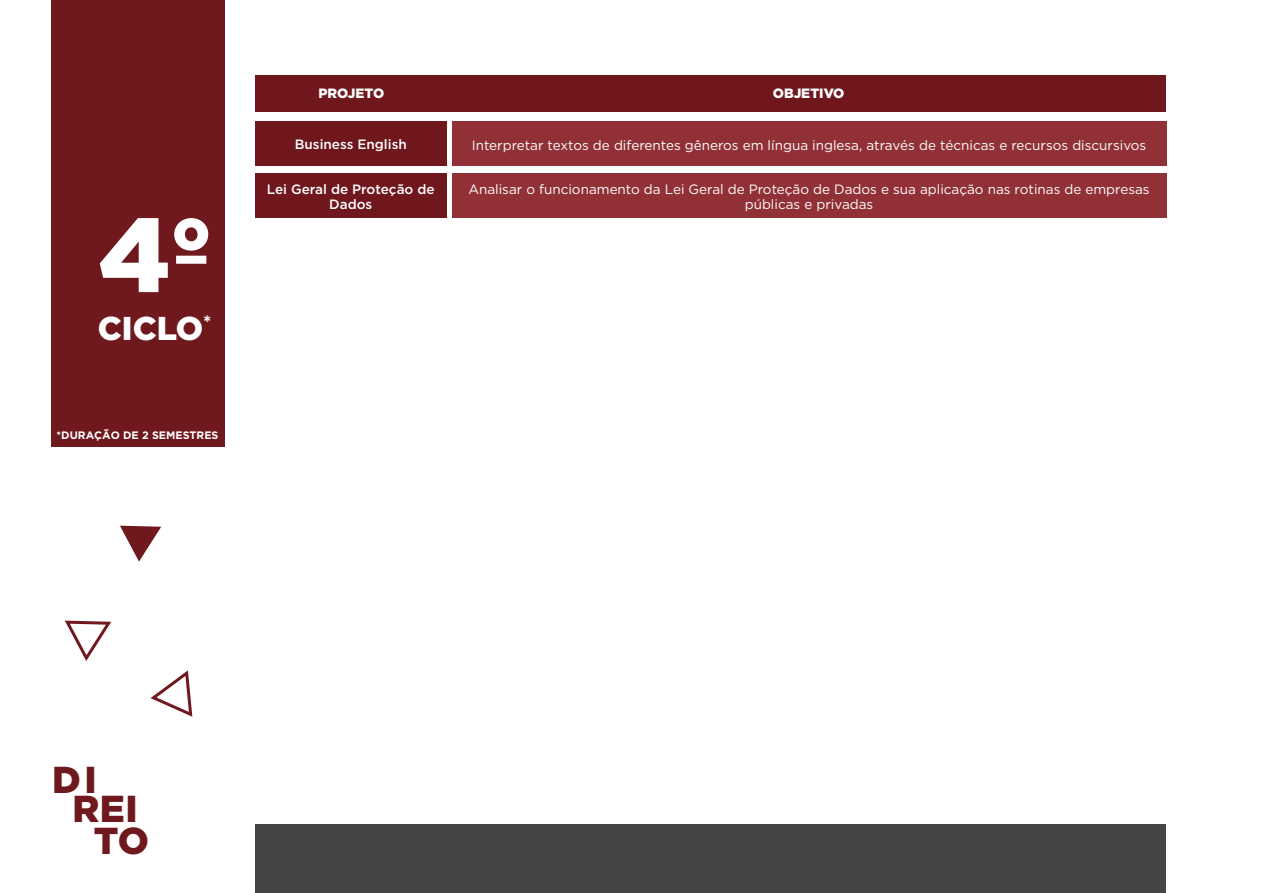
<style>
.page{position:relative;width:1263px;height:893px;background:#fff}
.page>*{position:absolute;margin:0;border:0;box-sizing:border-box;transform-origin:0 0}
.t1{font:900 105px "Gotham HTF";color:#fff}
.t2{font:900 37.5px "Gotham";letter-spacing:.01em;color:#6f181d}
.t3{font:900 33px "Gotham HTF";color:#fff}
.t4{font:13.5px/15px "Gotham HTF";color:#fff;text-align:center}
.t5{font:500 13.5px/15px "Gotham HTF";color:#fff;text-align:center}
.t6{font:900 13.5px "Gotham";color:#fff}
.t7{font:700 10.8px "Gotham";color:#fff}
</style>
<div class="page">
<div style="left:51px;top:0;width:173px;height:446px;background:#6f181d"></div>
<div style="left:255px;top:825px;width:910px;height:68px;background:#464545"></div>
<svg style="left:64px;top:620px;width:48px;height:41px"></svg>
<svg style="left:120px;top:526px;width:41px;height:36px"></svg>
<svg style="left:150px;top:670px;width:43px;height:47px"></svg>
<div style="left:255px;top:122px;width:191px;height:44px;background:#6f171d"></div>
<div style="left:452px;top:122px;width:714px;height:44px;background:#913137"></div>
<div style="left:255px;top:173px;width:191px;height:45px;background:#6f171d"></div>
<div style="left:452px;top:173px;width:714px;height:45px;background:#913137"></div>
<div style="left:255px;top:75px;width:910px;height:36px;background:#6f171d"></div>
<h1 class="t1" style="left:98px;top:194px;width:115px">4º</h1>
<h3 class="t3" style="left:98px;top:309px;width:115px">CICLO<sup>*</sup></h3>
<p class="t7" style="left:57px;top:429px;width:163px">*DURAÇÃO DE 2 SEMESTRES</p>
<p class="t6" style="left:318px;top:84px;width:67px">PROJETO</p>
<p class="t6" style="left:773px;top:84px;width:73px">OBJETIVO</p>
<p class="t5" style="left:295px;top:137px;width:113px">Business English</p>
<p class="t4" style="left:472px;top:137px;width:676px">Interpretar textos de diferentes gêneros em língua inglesa, através de técnicas e recursos discursivos</p>
<p class="t5" style="left:267px;top:181px;width:169px">Lei Geral de Proteção de<br>Dados</p>
<p class="t4" style="left:468px;top:181px;width:683px">Analisar o funcionamento da Lei Geral de Proteção de Dados e sua aplicação nas rotinas de empresas públicas e privadas</p>
<h2 class="t2" style="left:52px;top:754px;width:46px">DI</h2>
<h2 class="t2" style="left:73px;top:783px;width:67px">REI</h2>
<h2 class="t2" style="left:94px;top:814px;width:57px">TO</h2>
</div>
